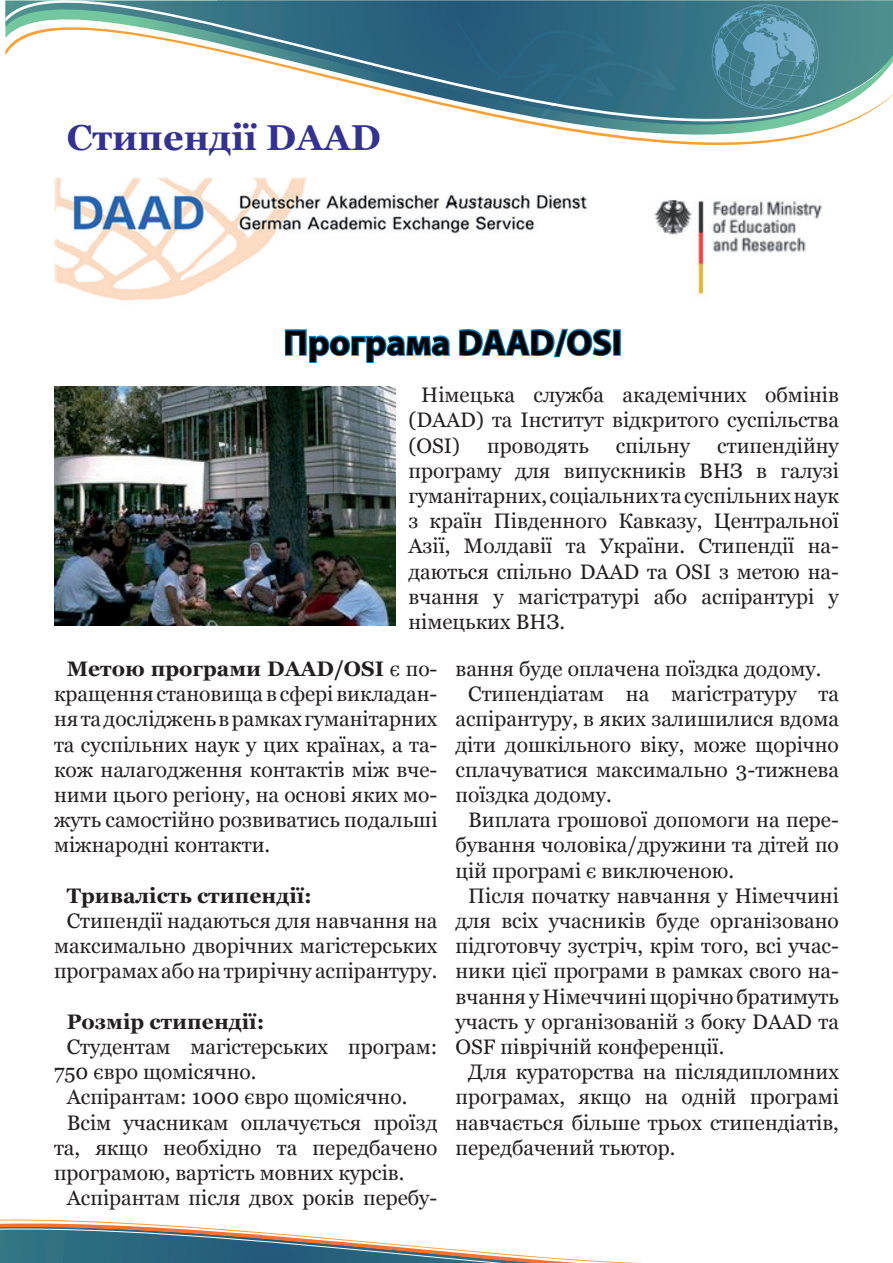
<style>
.page{position:relative;width:893px;height:1263px;background:#fff}
.page>*{position:absolute;margin:0;border:0;box-sizing:border-box;transform-origin:0 0}
.t1{font:700 36px "Myriad Pro";color:#000}
.t2{font:700 36px "Georgia";color:#333191}
.t3{font:21px/25.2px "Georgia";color:#231f20;text-align:justify}
.t4{font:700 21px "Georgia";color:#231f20}
.s1{font-weight:700}
</style>
<div class="page">
<svg style="left:5px;top:0;width:883px;height:145px"></svg>
<svg style="left:710px;top:4px;width:110px;height:105px;background:#528d9f"></svg>
<svg style="left:455px;top:23px;width:223px;height:95px;background:#396f87"></svg>
<img style="left:741px;top:9px;width:44px;height:8px">
<svg style="left:284px;top:329px;width:166px;height:34px"></svg>
<svg style="left:459px;top:328px;width:153px;height:30px"></svg>
<div style="left:613px;top:329px;width:8px;height:27px;border:2px solid #0087cd"></div>
<img style="left:654px;top:200px;width:168px;height:95px">
<img style="left:54px;top:177px;width:534px;height:124px">
<svg style="left:0;top:1219px;width:642px;height:44px"></svg>
<img style="left:54px;top:386px;width:342px;height:239px">
<h1 class="t2" style="left:67px;top:117px;width:315px">Стипендії DAAD</h1>
<h1 class="t1" style="left:284px;top:319px;width:340px">Програма DAAD/OSI</h1>
<p class="t3" style="left:408px;top:382px;width:432px;text-indent:13px">Німецька служба академічних обмінів (DAAD) та Інститут відкритого суспільства (OSI)</p>
<p class="t3" style="left:408px;top:433px;width:432px;text-indent:309px">стипендійну програму для випускників ВНЗ в галузі гуманітарних, соціальних та суспільних наук з країн Південного Кавказу, Центральної Азії, Молдавії та України. Стипендії на&shy;даються спільно DAAD та OSI з метою на&shy;вчання у магістратурі або аспірантурі у німецьких ВНЗ.</p>
<p class="t3" style="left:54px;top:656px;width:385px;text-indent:13px"><span class="s1">Метою програми DAAD/OSI</span> є по&shy;кращення становища в сфері викладан&shy;ня та досліджень в рамках гуманітарних та суспільних наук у цих країнах, а та&shy;кож налагодження контактів між вче&shy;ними цього регіону, на основі яких мо&shy;жуть самостійно розвиватись подальші міжнародні контакти.</p>
<p class="t4" style="left:67px;top:884px;width:247px">Тривалість стипендії:</p>
<p class="t3" style="left:54px;top:908px;width:385px;text-indent:13px">Стипендії надаються для навчання на максимально дворічних магістерських програмах або на трирічну аспірантуру.</p>
<p class="t4" style="left:67px;top:1010px;width:199px">Розмір стипендії:</p>
<p class="t3" style="left:54px;top:1034px;width:385px;text-indent:13px">Студентам магістерських програм:<br>750 євро щомісячно.</p>
<p class="t3" style="left:67px;top:1084px;width:342px">Аспірантам: 1000 євро щомісячно.</p>
<p class="t3" style="left:67px;top:1110px;width:372px">Всім учасникам оплачується проїзд</p>
<p class="t3" style="left:54px;top:1135px;width:385px">та, якщо необхідно та передбачено</p>
<p class="t3" style="left:54px;top:1160px;width:352px">програмою, вартість мовних курсів.</p>
<p class="t3" style="left:67px;top:1185px;width:372px">Аспірантам після двох років перебу-</p>
<p class="t3" style="left:487px;top:433px;width:103px">проводять</p>
<p class="t3" style="left:616px;top:433px;width:76px">спільну</p>
<p class="t3" style="left:455px;top:656px;width:367px">вання буде оплачена поїздка додому.</p>
<p class="t3" style="left:468px;top:681px;width:372px">Стипендіатам на магістратуру та</p>
<p class="t3" style="left:455px;top:706px;width:385px">аспірантуру, в яких залишилися вдома</p>
<p class="t3" style="left:455px;top:732px;width:385px">діти дошкільного віку, може щорічно</p>
<p class="t3" style="left:455px;top:757px;width:385px">сплачуватися максимально 3-тижнева</p>
<p class="t3" style="left:455px;top:782px;width:158px">поїздка додому.</p>
<p class="t3" style="left:468px;top:807px;width:372px">Виплата грошової допомоги на пере-</p>
<p class="t3" style="left:455px;top:832px;width:385px">бування чоловіка/дружини та дітей по</p>
<p class="t3" style="left:455px;top:858px;width:280px">цій програмі є виключеною.</p>
<p class="t3" style="left:468px;top:883px;width:372px">Після початку навчання у Німеччині</p>
<p class="t3" style="left:455px;top:908px;width:385px">для всіх учасників буде організовано</p>
<p class="t3" style="left:455px;top:933px;width:385px">підготовчу зустріч, крім того, всі учас-</p>
<p class="t3" style="left:455px;top:958px;width:385px">ники цієї програми в рамках свого на-</p>
<p class="t3" style="left:455px;top:984px;width:385px">вчання у Німеччині щорічно братимуть</p>
<p class="t3" style="left:455px;top:1009px;width:385px">участь у організованій з боку DAAD та</p>
<p class="t3" style="left:455px;top:1034px;width:270px">OSF піврічній конференції.</p>
<p class="t3" style="left:468px;top:1059px;width:372px">Для кураторства на післядипломних</p>
<p class="t3" style="left:455px;top:1084px;width:385px">програмах, якщо на одній програмі</p>
<p class="t3" style="left:455px;top:1110px;width:385px">навчається більше трьох стипендіатів,</p>
<p class="t3" style="left:455px;top:1135px;width:222px">передбачений тьютор.</p>
</div>
